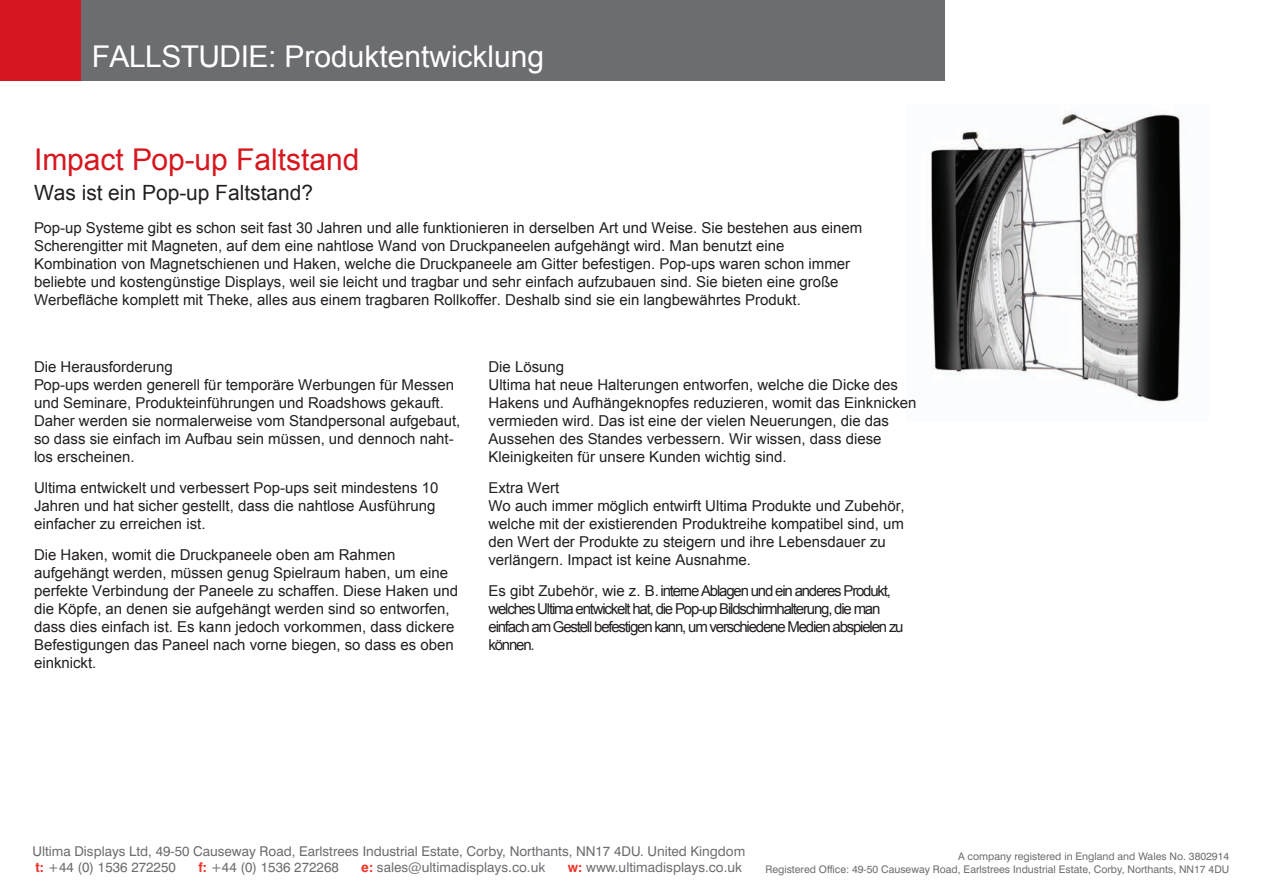
<style>
.page{position:relative;width:1263px;height:893px;background:#fff}
.page>*{position:absolute;margin:0;border:0;box-sizing:border-box;transform-origin:0 0}
.t1{font:30px "Arial";color:#fff}
.t2{font:30px "Arial";color:#d7171f}
.t3{font:21px "Arial";color:#231f20}
.t4{font:15px/18px "Arial";color:#231f20}
.t5{font:15px/18px "Arial";letter-spacing:-.08em;color:#231f20}
.t6{font:13.5px/16.2px "Swiss 721 BT";color:#6c6d70}
.t7{font:10.5px/12.6px "Swiss 721 BT";color:#6c6d70;text-align:right}
.s1{font-weight:700;color:#ee3529}
</style>
<div class="page">
<img style="left:931px;top:112px;width:252px;height:292px">
<div style="left:0;top:0;width:944px;height:81px;background:#6c6d70"></div>
<div style="left:0;top:0;width:81px;height:81px;background:#d7171f"></div>
<h1 class="t1" style="left:92px;top:42px;width:454px">FALLSTUDIE: Produktentwicklung</h1>
<h1 class="t2" style="left:34px;top:145px;width:327px">Impact Pop-up Faltstand</h1>
<h2 class="t3" style="left:34px;top:182px;width:281px">Was ist ein Pop-up Faltstand?</h2>
<p class="t4" style="left:34px;top:220px;width:830px">Pop-up Systeme gibt es schon seit fast 30 Jahren und alle funktionieren in derselben Art und Weise. Sie bestehen aus einem Scherengitter mit Magneten, auf dem eine nahtlose Wand von Druckpaneelen aufgehängt wird. Man benutzt eine Kombination von Magnetschienen und Haken, welche die Druckpaneele am Gitter befestigen. Pop-ups waren schon immer beliebte und kostengünstige Displays, weil sie leicht und tragbar und sehr einfach aufzubauen sind. Sie bieten eine große Werbefläche komplett mit Theke, alles aus einem tragbaren Rollkoffer. Deshalb sind sie ein langbewährtes Produkt.</p>
<p class="t4" style="left:34px;top:359px;width:428px">Die Herausforderung<br>Pop-ups werden generell für temporäre Werbungen für Messen und Seminare, Produkteinführungen und Roadshows gekauft.<br>Daher werden sie normalerweise vom Standpersonal aufgebaut, so dass sie einfach im Aufbau sein müssen, und dennoch naht&shy;los erscheinen.</p>
<p class="t4" style="left:34px;top:479px;width:406px">Ultima entwickelt und verbessert Pop-ups seit mindestens 10<br>Jahren und hat sicher gestellt, dass die nahtlose Ausführung einfacher zu erreichen ist.</p>
<p class="t4" style="left:34px;top:546px;width:425px">Die Haken, womit die Druckpaneele oben am Rahmen aufgehängt werden, müssen genug Spielraum haben, um eine perfekte Verbindung der Paneele zu schaffen. Diese Haken und die Köpfe, an denen sie aufgehängt werden sind so entworfen, dass dies einfach ist. Es kann jedoch vorkommen, dass dickere Befestigungen das Paneel nach vorne biegen, so dass es oben einknickt.</p>
<p class="t4" style="left:488px;top:359px;width:430px">Die Lösung<br>Ultima hat neue Halterungen entworfen, welche die Dicke des Hakens und Aufhängeknopfes reduzieren, womit das Einknicken vermieden wird. Das ist eine der vielen Neuerungen, die das Aussehen des Standes verbessern. Wir wissen, dass diese Kleinigkeiten für unsere Kunden wichtig sind.</p>
<p class="t4" style="left:488px;top:479px;width:418px">Extra Wert<br>Wo auch immer möglich entwirft Ultima Produkte und Zubehör, welche mit der existierenden Produktreihe kompatibel sind, um den Wert der Produkte zu steigern und ihre Lebensdauer zu verlängern. Impact ist keine Ausnahme.</p>
<p class="t5" style="left:488px;top:582px;width:417px">Es gibt Zubehör, wie z. B. interne Ablagen und ein anderes Produkt, welches Ultima entwickelt hat, die Pop-up Bildschirmhalterung, die man einfach am Gestell befestigen kann, um verschiedene Medien abspielen zu können.</p>
<p class="t6" style="left:32px;top:844px;width:714px">Ultima Displays Ltd, 49-50 Causeway Road, Earlstrees Industrial Estate, Corby, Northants, NN17 4DU. United Kingdom <span class="s1">t:</span> +44 (0) 1536 272250</p>
<p class="t6" style="left:198px;top:861px;width:142px"><span class="s1">f:</span> +44 (0) 1536 272268</p>
<p class="t6" style="left:361px;top:861px;width:186px"><span class="s1">e:</span> sales@ultimadisplays.co.uk</p>
<p class="t6" style="left:568px;top:861px;width:176px"><span class="s1">w:</span> www.ultimadisplays.co.uk</p>
<p class="t7" style="left:765px;top:851px;width:465px">A company registered in England and Wales No. 3802914<br>Registered Office: 49-50 Causeway Road, Earlstrees Industrial Estate, Corby, Northants, NN17 4DU</p>
</div>
